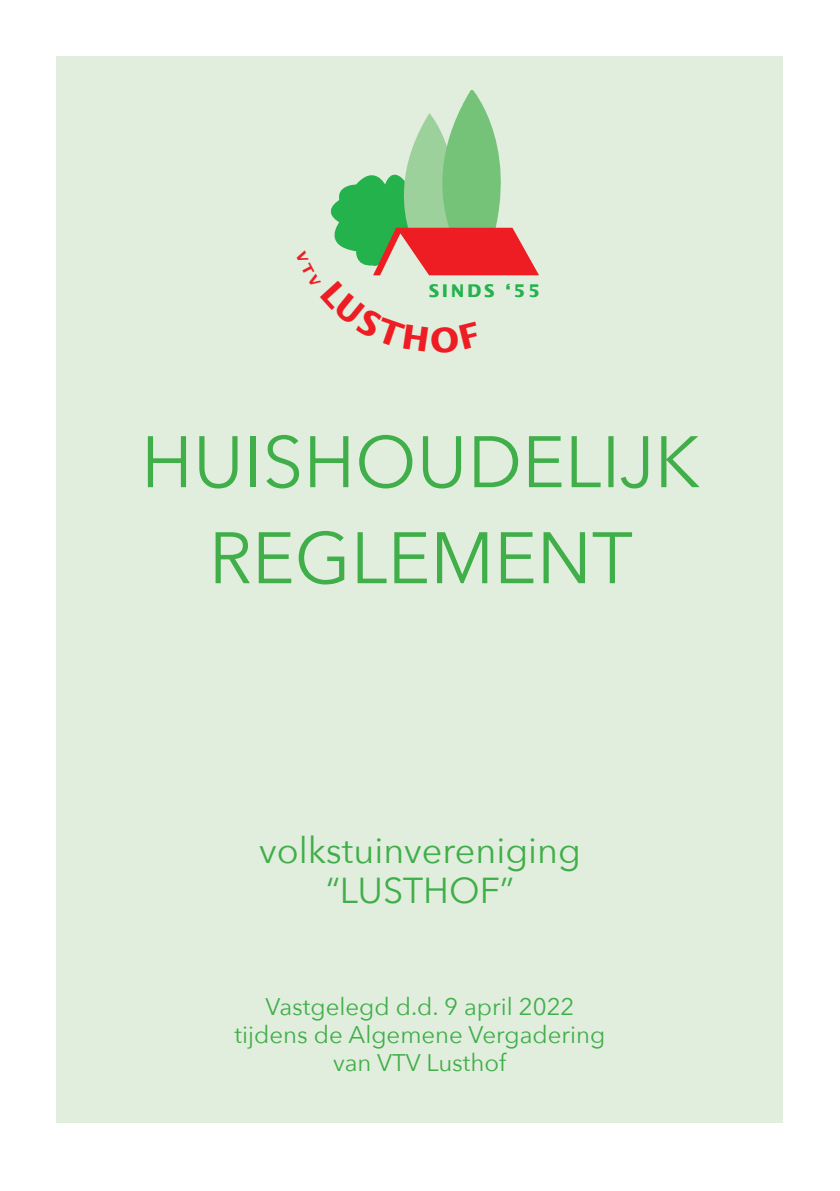
<style>
.page{position:relative;width:840px;height:1191px;background:#fff}
.page>*{position:absolute;margin:0;border:0;box-sizing:border-box;transform-origin:0 0}
.t1{font:72px "Avenir Next";color:#40ae49}
.t2{font:36px "Avenir Next";color:#40ae49}
.t3{font:24px "Avenir Next";color:#40ae49}
.t4{font:700 17.4px "Lucida Sans";letter-spacing:.15em;color:#23b24b}
</style>
<div class="page">
<div style="left:57px;top:57px;width:725px;height:1066px;background:#e1eedd"></div>
<svg style="left:330px;top:91px;width:208px;height:185px"></svg>
<p class="t4" style="left:428px;top:280px;width:112px">SINDS ‘55</p>
<p class="t1" style="left:141px;top:401px;width:560px">HUISHOUDELIJK</p>
<p class="t1" style="left:209px;top:497px;width:425px">REGLEMENT</p>
<p class="t2" style="left:259px;top:820px;width:323px">volkstuinvereniging</p>
<p class="t2" style="left:326px;top:860px;width:189px">“LUSTHOF”</p>
<p class="t3" style="left:265px;top:986px;width:310px">Vastgelegd d.d. 9 april 2022</p>
<p class="t3" style="left:234px;top:1014px;width:372px">tijdens de Algemene Vergadering</p>
<p class="t3" style="left:333px;top:1042px;width:175px">van VTV Lusthof</p>
</div>
